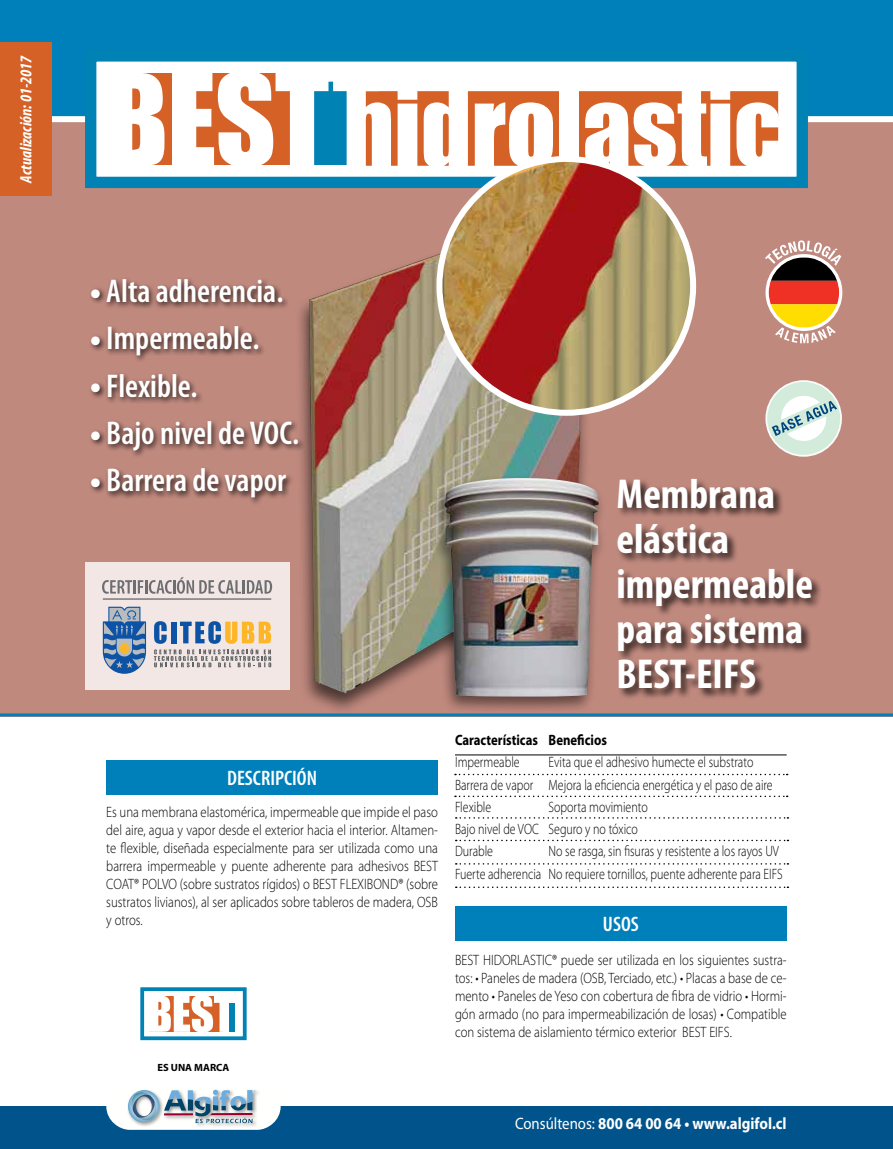
<style>
.page{position:relative;width:893px;height:1149px;background:#fff}
.page>*{position:absolute;margin:0;border:0;box-sizing:border-box;transform-origin:0 0}
.t1{font:700 condensed 42px/45px "Myriad Pro";color:#fff}
.t2{font:600 condensed 33px "Myriad Pro";color:#fff}
.t3{font:600 condensed 21px "Myriad Pro";color:#fff}
.t4{font:700 16.5px "Myriad Pro";color:#fff;scale:.9 1}
.t5{font:italic 700 condensed 16.5px "Myriad Pro";letter-spacing:-.005em;color:#fff}
.t6{font:300 15px/18px "Myriad Pro";color:#000;text-align:justify;scale:.85 1}
.t7{font:300 15px/22.2px "Myriad Pro";color:#000;scale:.8 1}
.t8{font:700 15px "Myriad Pro";color:#000;scale:.85 1}
.t9{font:700 10.5px "Myriad Pro";color:#000}
.s1{font-family:"Minion Pro";font-weight:400;font-stretch:normal}
.s2{font-weight:400}
</style>
<div class="page">
<div style="left:0;top:0;width:893px;height:716px;background:#c0897e"></div>
<div style="left:0;top:0;width:893px;height:121px;background:#0080bb"></div>
<div style="left:0;top:1106px;width:893px;height:42px;background:#00548b"></div>
<div style="left:0;top:116px;width:893px;height:6px;background:#fff"></div>
<div style="left:295px;top:213px;width:300px;height:502px;background:#000;opacity:.6"></div>
<img style="left:309px;top:214px;width:276px;height:479px">
<div style="left:85px;top:561px;width:204px;height:128px;background:#f2e7e5"></div>
<div style="left:106px;top:1082px;width:175px;height:47px;background:#fffffe;border-radius:23px"></div>
<div style="left:127px;top:1088px;width:134px;height:40px;background:#000;opacity:.4"></div>
<svg style="left:128px;top:1089px;width:128px;height:34px"></svg>
<div style="left:104px;top:276px;width:202px;height:229px;background:#000;opacity:.75"></div>
<div style="left:88px;top:286px;width:20px;height:208px;background:#000;opacity:.75"></div>
<div style="left:616px;top:478px;width:207px;height:221px;background:#000;opacity:.75"></div>
<hr style="left:0;top:713px;width:893px;height:3px;background:#0080bb">
<svg style="left:765px;top:254px;width:77px;height:77px"></svg>
<svg style="left:769px;top:266px;width:70px;height:15px"></svg>
<div style="left:769px;top:281px;width:70px;height:23px;background:#ee3124"></div>
<svg style="left:769px;top:304px;width:70px;height:21px"></svg>
<svg style="left:765px;top:240px;width:76px;height:26px"></svg>
<svg style="left:775px;top:325px;width:61px;height:18px"></svg>
<div style="left:765px;top:380px;width:77px;height:76px;border:5px solid #fafbfb;border-radius:50%"></div>
<div style="left:767px;top:382px;width:73px;height:72px;background:#d3ebdb;border-radius:50%"></div>
<div style="left:781px;top:395px;width:45px;height:46px;background:#fff;border-radius:50%"></div>
<svg style="left:772px;top:399px;width:65px;height:38px"></svg>
<div style="left:140px;top:986px;width:107px;height:53px;border:4px solid #0082b5"></div>
<svg style="left:149px;top:996px;width:86px;height:36px"></svg>
<svg style="left:103px;top:606px;width:44px;height:67px;background:#6f8fb4"></svg>
<svg style="left:154px;top:621px;width:117px;height:46px"></svg>
<svg style="left:102px;top:577px;width:170px;height:16px"></svg>
<hr style="left:103px;top:598px;width:168px;height:1px;background:#6d6e71">
<div style="left:106px;top:759px;width:332px;height:34px;background:#0080bb"></div>
<hr style="left:455px;top:754px;width:332px;height:1px;background:#000">
<svg style="left:455px;top:773px;width:333px;height:2px"></svg>
<svg style="left:455px;top:795px;width:333px;height:1px"></svg>
<svg style="left:456px;top:817px;width:332px;height:1px"></svg>
<svg style="left:456px;top:839px;width:332px;height:2px"></svg>
<svg style="left:456px;top:863px;width:332px;height:1px"></svg>
<svg style="left:456px;top:886px;width:332px;height:1px"></svg>
<div style="left:455px;top:905px;width:332px;height:34px;background:#0080bb"></div>
<div style="left:91px;top:56px;width:711px;height:126px;background:#fff"></div>
<div style="left:85px;top:50px;width:723px;height:138px;border:11px solid #0082b5"></div>
<div style="left:109px;top:73px;width:190px;height:92px;background:#d56127"></div>
<svg style="left:109px;top:73px;width:55px;height:92px;background:#f9ebe4"></svg>
<svg style="left:172px;top:73px;width:607px;height:93px"></svg>
<img style="left:439px;top:159px;width:254px;height:253px;border-radius:127px">
<div style="left:436px;top:156px;width:260px;height:259px;border:6px solid #fff;border-radius:50%"></div>
<div style="left:431px;top:473px;width:175px;height:241px;background:#000;opacity:.5"></div>
<img style="left:444px;top:478px;width:155px;height:218px">
<div style="left:0;top:43px;width:51px;height:153px;background:#d56127"></div>
<p class="t5" style="left:16px;top:182px;width:129px;rotate:-90deg">Actualización: 01-2017</p>
<h2 class="t2" style="left:89px;top:271px;width:196px"><span class="s1">•</span>Alta adherencia.</h2>
<h2 class="t2" style="left:89px;top:318px;width:172px"><span class="s1">•</span>Impermeable.</h2>
<h2 class="t2" style="left:89px;top:365px;width:110px"><span class="s1">•</span>Flexible.</h2>
<h2 class="t2" style="left:89px;top:412px;width:211px"><span class="s1">•</span>Bajo nivel de VOC.</h2>
<h2 class="t2" style="left:89px;top:460px;width:199px"><span class="s1">•</span>Barrera de vapor</h2>
<h1 class="t1" style="left:617px;top:470px;width:198px">Membrana elástica impermeable para sistema<br>BEST-EIFS</h1>
<h3 class="t3" style="left:227px;top:764px;width:91px">DESCRIPCIÓN</h3>
<p class="t6" style="left:106px;top:803px;width:392px">Es una membrana elastomérica, impermeable que impide el paso del aire, agua y vapor desde el exterior hacia el interior. Altamen&shy;te flexible, diseñada especialmente para ser utilizada como una barrera impermeable y puente adherente para adhesivos BEST COAT® POLVO (sobre sustratos rígidos) o BEST FLEXIBOND® (sobre sustratos livianos), al ser aplicados sobre tableros de madera, OSB y otros.</p>
<p class="t9" style="left:157px;top:1059px;width:73px">ES UNA MARCA</p>
<p class="t8" style="left:455px;top:730px;width:180px">Características Beneficios</p>
<p class="t7" style="left:455px;top:750px;width:82px">Impermeable</p>
<p class="t7" style="left:455px;top:750px;width:399px;text-indent:94px">Evita que el adhesivo humecte el substrato<br>Barrera de vapor Mejora la eficiencia energética y el paso de aire<br>Flexible</p>
<p class="t7" style="left:455px;top:795px;width:243px;text-indent:94px">Soporta movimiento<br>Bajo nivel de VOC Seguro y no tóxico<br>Durable</p>
<p class="t7" style="left:455px;top:839px;width:411px;text-align:right">No se rasga, sin fisuras y resistente a los rayos UV<br>Fuerte adherencia No requiere tornillos, puente adherente para EIFS</p>
<h3 class="t3" style="left:603px;top:910px;width:37px">USOS</h3>
<p class="t6" style="left:455px;top:950px;width:392px">BEST HIDORLASTIC® puede ser utilizada en los siguientes sustra&shy;tos: • Paneles de madera (OSB, Terciado, etc.) • Placas a base de ce&shy;mento • Paneles de Yeso con cobertura de fibra de vidrio • Hormi&shy;gón armado (no para impermeabilización de losas) • Compatible con sistema de aislamiento térmico exterior BEST EIFS.</p>
<p class="t4" style="left:515px;top:1112px;width:303px"><span class="s2">Consúltenos:</span> 800 64 00 64 • www.algifol.cl</p>
</div>
